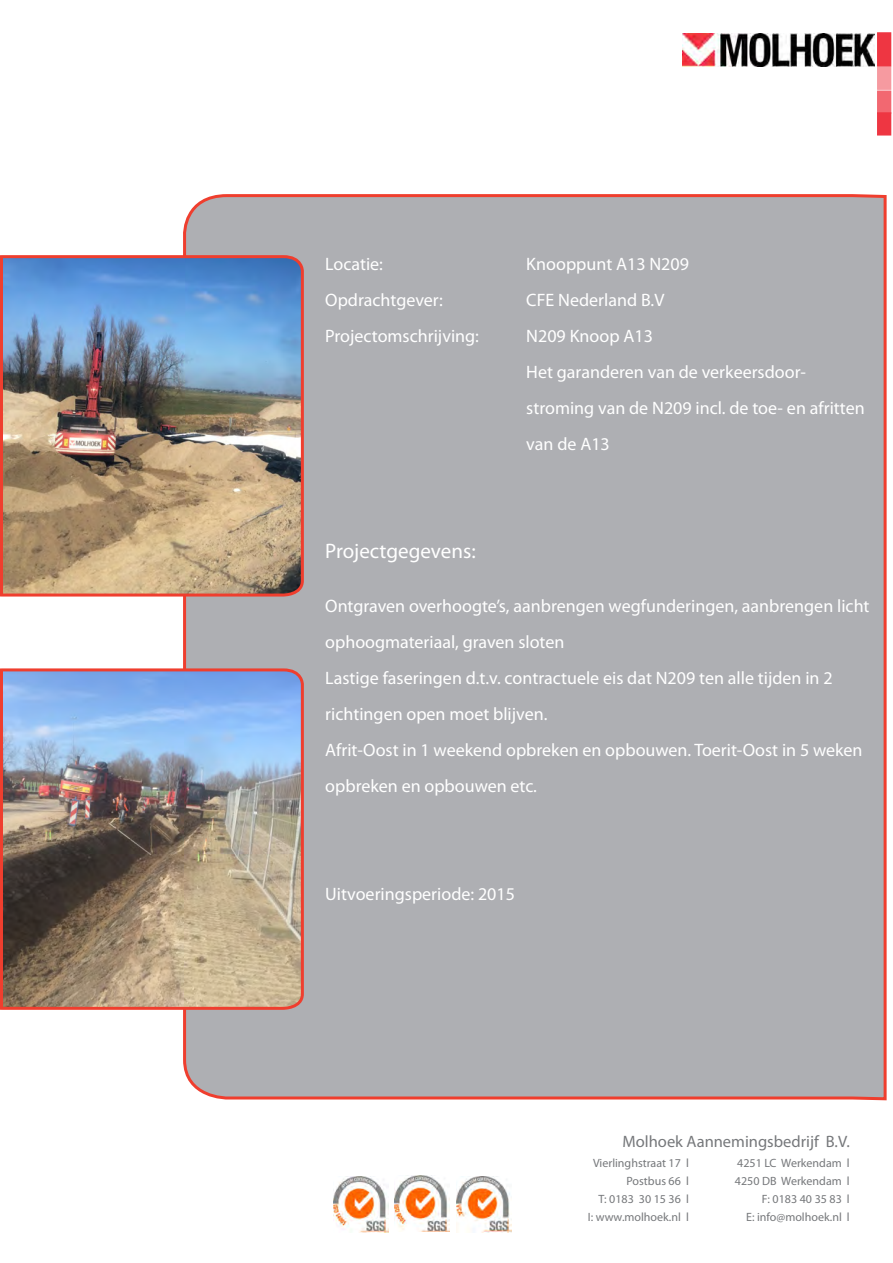
<style>
.page{position:relative;width:893px;height:1263px;background:#fff}
.page>*{position:absolute;margin:0;border:0;box-sizing:border-box;transform-origin:0 0}
.Subkop{font:21px "Myriad Pro";color:#fff}
.Brood{font:18px/36px "Myriad Pro";color:#fff}
.locatie__opdrachtgev{font:18px/36px "Myriad Pro";color:#fff}
.Subkop-2{font:18px "Myriad Pro";color:#fff}
.Adres_kop{font:16.5px "Myriad Pro";color:#76787b}
.Adres_Brood{font:12px/18px "Myriad Pro";color:#76787b;text-align:right}
</style>
<div class="page">
<img style="left:682px;top:33px;width:192px;height:33px">
<div style="left:877px;top:32px;width:14px;height:35px;background:#ee3642;border:2px solid #ee3642"></div>
<div style="left:877px;top:67px;width:14px;height:23px;background:#f69aa0"></div>
<div style="left:877px;top:91px;width:14px;height:23px;background:#f26871"></div>
<div style="left:877px;top:112px;width:14px;height:24px;background:#ee3642;border:2px solid #ee3642"></div>
<div style="left:183px;top:194px;width:704px;height:907px;background:#aeafb3"></div>
<img style="left:0;top:254px;width:305px;height:344px">
<img style="left:0;top:667px;width:305px;height:344px">
<img style="left:334px;top:1177px;width:54px;height:56px">
<img style="left:457px;top:1177px;width:54px;height:56px">
<img style="left:395px;top:1176px;width:54px;height:56px">
<p class="locatie__opdrachtgev" style="left:325px;top:246px;width:59px">Locatie:</p>
<p class="locatie__opdrachtgev" style="left:526px;top:246px;width:164px">Knooppunt A13 N209</p>
<p class="locatie__opdrachtgev" style="left:325px;top:282px;width:119px">Opdrachtgever:</p>
<p class="locatie__opdrachtgev" style="left:526px;top:282px;width:140px">CFE Nederland B.V</p>
<p class="locatie__opdrachtgev" style="left:325px;top:318px;width:155px">Projectomschrijving:</p>
<p class="locatie__opdrachtgev" style="left:526px;top:318px;width:128px">N209 Knoop A13</p>
<p class="locatie__opdrachtgev" style="left:526px;top:354px;width:281px">Het garanderen van de verkeersdoor-</p>
<p class="locatie__opdrachtgev" style="left:526px;top:390px;width:340px">stroming van de N209 incl. de toe- en afritten van de A13</p>
<p class="Subkop" style="left:325px;top:538px;width:152px">Projectgegevens:</p>
<p class="Brood" style="left:325px;top:588px;width:546px">Ontgraven overhoogte’s, aanbrengen wegfunderingen, aanbrengen licht ophoogmateriaal, graven sloten</p>
<p class="Brood" style="left:325px;top:660px;width:509px">Lastige faseringen d.t.v. contractuele eis dat N209 ten alle tijden in 2</p>
<p class="Brood" style="left:325px;top:696px;width:224px">richtingen open moet blijven.</p>
<p class="Brood" style="left:325px;top:732px;width:539px">Afrit-Oost in 1 weekend opbreken en opbouwen. Toerit-Oost in 5 weken opbreken en opbouwen etc.</p>
<p class="Subkop-2" style="left:325px;top:883px;width:191px">Uitvoeringsperiode: 2015</p>
<p class="Adres_kop" style="left:622px;top:1131px;width:229px">Molhoek Aannemingsbedrijf B.V.</p>
<p class="Adres_Brood" style="left:593px;top:1154px;width:97px">Vierlinghstraat 17 l</p>
<p class="Adres_Brood" style="left:626px;top:1172px;width:64px">Postbus 66 l</p>
<p class="Adres_Brood" style="left:598px;top:1190px;width:92px">T: 0183 30 15 36 l</p>
<p class="Adres_Brood" style="left:588px;top:1208px;width:103px">I: www.molhoek.nl l</p>
<p class="Adres_Brood" style="left:737px;top:1154px;width:114px">4251 LC Werkendam l</p>
<p class="Adres_Brood" style="left:735px;top:1172px;width:116px">4250 DB Werkendam l</p>
<p class="Adres_Brood" style="left:746px;top:1190px;width:105px">F: 0183 40 35 83 l<br>E: info@molhoek.nl l</p>
</div>
